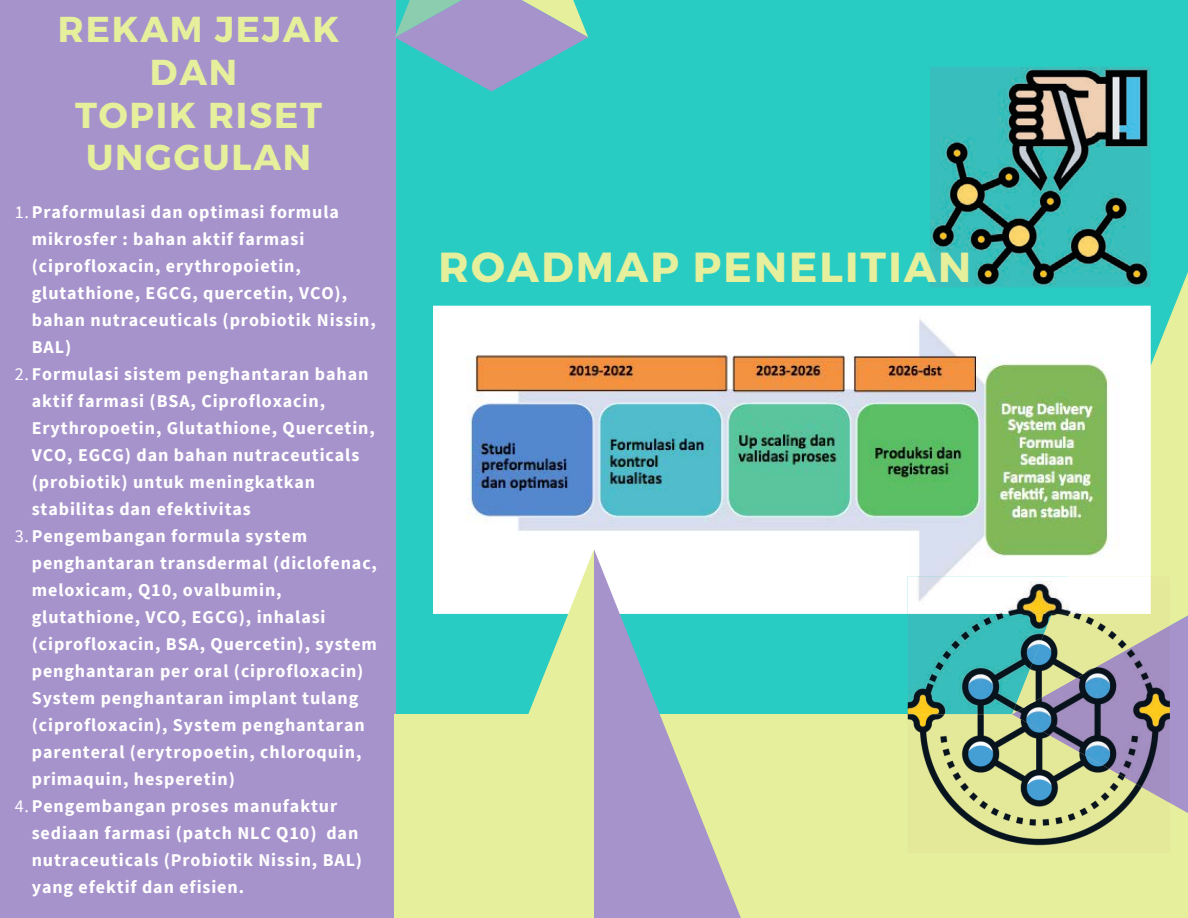
<style>
.page{position:relative;width:1188px;height:918px;background:#29ccc3}
.page>*{position:absolute;margin:0;border:0;box-sizing:border-box;transform-origin:0 0}
.t1{font:700 42px "Montserrat";letter-spacing:.05em;color:#e5ef9c}
.t2{font:700 36px/42.8px "Montserrat";letter-spacing:.05em;color:#e5ef9c;text-align:center}
.t3{font:700 18px "Source Sans Pro";letter-spacing:.05em;color:#fff}
.s1{font-weight:400}
</style>
<div class="page">
<div style="left:0;top:0;width:396px;height:918px;background:#a793cc"></div>
<div style="left:395px;top:714px;width:793px;height:204px;background:#e5ef9c"></div>
<div style="left:1170px;top:714px;width:18px;height:99px;background:#a793cc"></div>
<svg style="left:1012px;top:272px;width:176px;height:442px;fill:#e5ef9c"></svg>
<img style="left:433px;top:306px;width:718px;height:308px">
<svg style="left:594px;top:549px;width:147px;height:369px"></svg>
<svg style="left:447px;top:549px;width:147px;height:165px"></svg>
<svg style="left:395px;top:0;width:193px;height:91px"></svg>
<img style="left:908px;top:614px;width:223px;height:232px">
<img style="left:1012px;top:714px;width:158px;height:89px">
<img style="left:1012px;top:576px;width:158px;height:138px">
<img style="left:908px;top:576px;width:243px;height:38px">
<img style="left:930px;top:67px;width:221px;height:220px">
<h2 class="t2" style="left:58px;top:6px;width:283px">REKAM JEJAK<br>DAN<br>TOPIK RISET<br>UNGGULAN</h2>
<p class="t3" style="left:15px;top:201px;width:326px"><span class="s1">1.</span>Praformulasi dan optimasi formula</p>
<p class="t3" style="left:32px;top:228px;width:274px">mikrosfer : bahan aktif farmasi</p>
<p class="t3" style="left:32px;top:255px;width:271px">(ciprofloxacin, erythropoietin,</p>
<p class="t3" style="left:32px;top:282px;width:317px">glutathione, EGCG, quercetin, VCO),</p>
<p class="t3" style="left:32px;top:309px;width:345px">bahan nutraceuticals (probiotik Nissin,</p>
<p class="t3" style="left:32px;top:336px;width:41px">BAL)</p>
<p class="t3" style="left:15px;top:363px;width:355px"><span class="s1">2.</span>Formulasi sistem penghantaran bahan</p>
<p class="t3" style="left:32px;top:390px;width:295px">aktif farmasi (BSA, Ciprofloxacin,</p>
<p class="t3" style="left:32px;top:417px;width:345px">Erythropoetin, Glutathione, Quercetin,</p>
<p class="t3" style="left:32px;top:444px;width:329px">VCO, EGCG) dan bahan nutraceuticals</p>
<p class="t3" style="left:32px;top:471px;width:285px">(probiotik) untuk meningkatkan</p>
<p class="t3" style="left:32px;top:498px;width:221px">stabilitas dan efektivitas</p>
<p class="t3" style="left:15px;top:525px;width:294px"><span class="s1">3.</span>Pengembangan formula system</p>
<p class="t3" style="left:32px;top:552px;width:347px">penghantaran transdermal (diclofenac,</p>
<p class="t3" style="left:32px;top:579px;width:251px">meloxicam, Q10, ovalbumin,</p>
<p class="t3" style="left:32px;top:606px;width:295px">glutathione, VCO, EGCG), inhalasi</p>
<p class="t3" style="left:32px;top:633px;width:347px">(ciprofloxacin, BSA, Quercetin), system</p>
<p class="t3" style="left:32px;top:660px;width:333px">penghantaran per oral (ciprofloxacin)</p>
<p class="t3" style="left:32px;top:687px;width:328px">System penghantaran implant tulang</p>
<p class="t3" style="left:32px;top:714px;width:334px">(ciprofloxacin), System penghantaran</p>
<p class="t3" style="left:32px;top:741px;width:331px">parenteral (erytropoetin, chloroquin,</p>
<p class="t3" style="left:32px;top:768px;width:205px">primaquin, hesperetin)</p>
<p class="t3" style="left:15px;top:795px;width:324px"><span class="s1">4.</span>Pengembangan proses manufaktur</p>
<p class="t3" style="left:32px;top:822px;width:328px">sediaan farmasi (patch NLC Q10) dan</p>
<p class="t3" style="left:32px;top:849px;width:332px">nutraceuticals (Probiotik Nissin, BAL)</p>
<p class="t3" style="left:32px;top:876px;width:214px">yang efektif dan efisien.</p>
<h1 class="t1" style="left:439px;top:240px;width:534px">ROADMAP PENELITIAN</h1>
</div>
